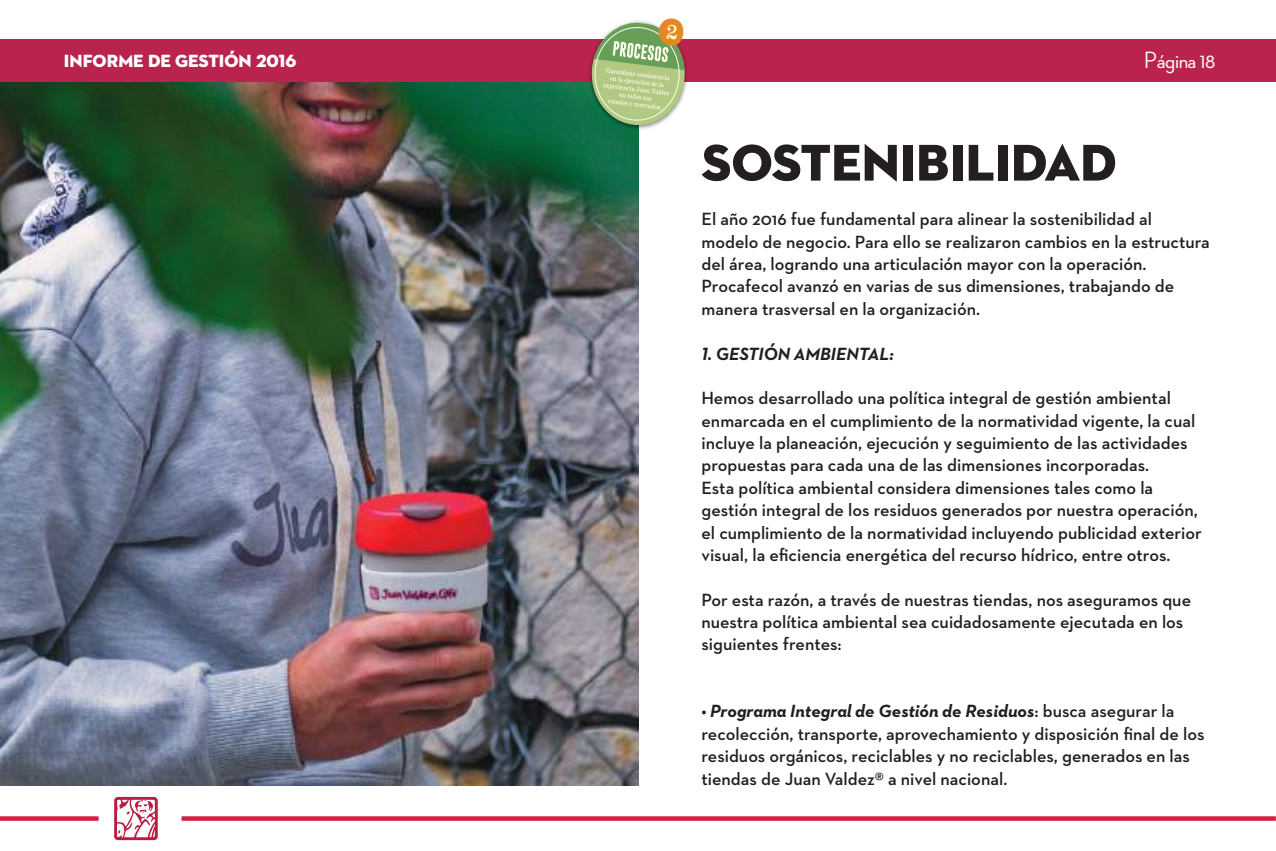
<style>
.page{position:relative;width:1276px;height:851px;background:#fff}
.page>*{position:absolute;margin:0;border:0;box-sizing:border-box;transform-origin:0 0}
.t1{font:52.5px "Neutraface 2 Display Titling";color:#241f1f}
.t2{font:500 24px "Neutraface 2 Display";letter-spacing:-.02em;color:#fff}
.t3{font:600 18px/22.4px "Neutraface 2 Text";color:#241f1f}
.t4{font:18px "Neutraface 2 Display Titling";color:#fff}
.t5{font:italic 700 18px "Neutraface 2 Text";color:#241f1f}
.s1{font-weight:700;font-style:italic}
</style>
<div class="page">
<img style="left:0;top:82px;width:638px;height:703px">
<svg style="left:181px;top:816px;width:1094px;height:4px;background:#d33052"></svg>
<svg style="left:114px;top:796px;width:44px;height:44px"></svg>
<svg style="left:0;top:816px;width:99px;height:4px"></svg>
<div style="left:0;top:40px;width:1276px;height:42px;background:#b9234d"></div>
<img style="left:562px;top:39px;width:152px;height:119px">
<svg style="left:589px;top:18px;width:98px;height:110px"></svg>
<p class="t4" style="left:64px;top:49px;width:234px">INFORME DE GESTIÓN 2016</p>
<h2 class="t2" style="left:1143px;top:47px;width:73px">Página 18</h2>
<h1 class="t1" style="left:701px;top:130px;width:416px">SOSTENIBILIDAD</h1>
<p class="t3" style="left:701px;top:208px;width:510px">El año 2016 fue fundamental para alinear la sostenibilidad al modelo de negocio. Para ello se realizaron cambios en la estructura del área, logrando una articulación mayor con la operación.<br>Procafecol avanzó en varias de sus dimensiones, trabajando de manera trasversal en la organización.</p>
<p class="t5" style="left:701px;top:342px;width:194px">1. GESTIÓN AMBIENTAL:</p>
<p class="t3" style="left:701px;top:386px;width:502px">Hemos desarrollado una política integral de gestión ambiental enmarcada en el cumplimiento de la normatividad vigente, la cual incluye la planeación, ejecución y seguimiento de las actividades propuestas para cada una de las dimensiones incorporadas.<br>Esta política ambiental considera dimensiones tales como la gestión integral de los residuos generados por nuestra operación, el cumplimiento de la normatividad incluyendo publicidad exterior visual, la eficiencia energética del recurso hídrico, entre otros.</p>
<p class="t3" style="left:701px;top:588px;width:491px">Por esta razón, a través de nuestras tiendas, nos aseguramos que nuestra política ambiental sea cuidadosamente ejecutada en los siguientes frentes:</p>
<p class="t3" style="left:701px;top:699px;width:504px"><span class="s1">• Programa Integral de Gestión de Residuos</span>: busca asegurar la recolección, transporte, aprovechamiento y disposición final de los residuos orgánicos, reciclables y no reciclables, generados en las tiendas de Juan Valdez® a nivel nacional.</p>
</div>
